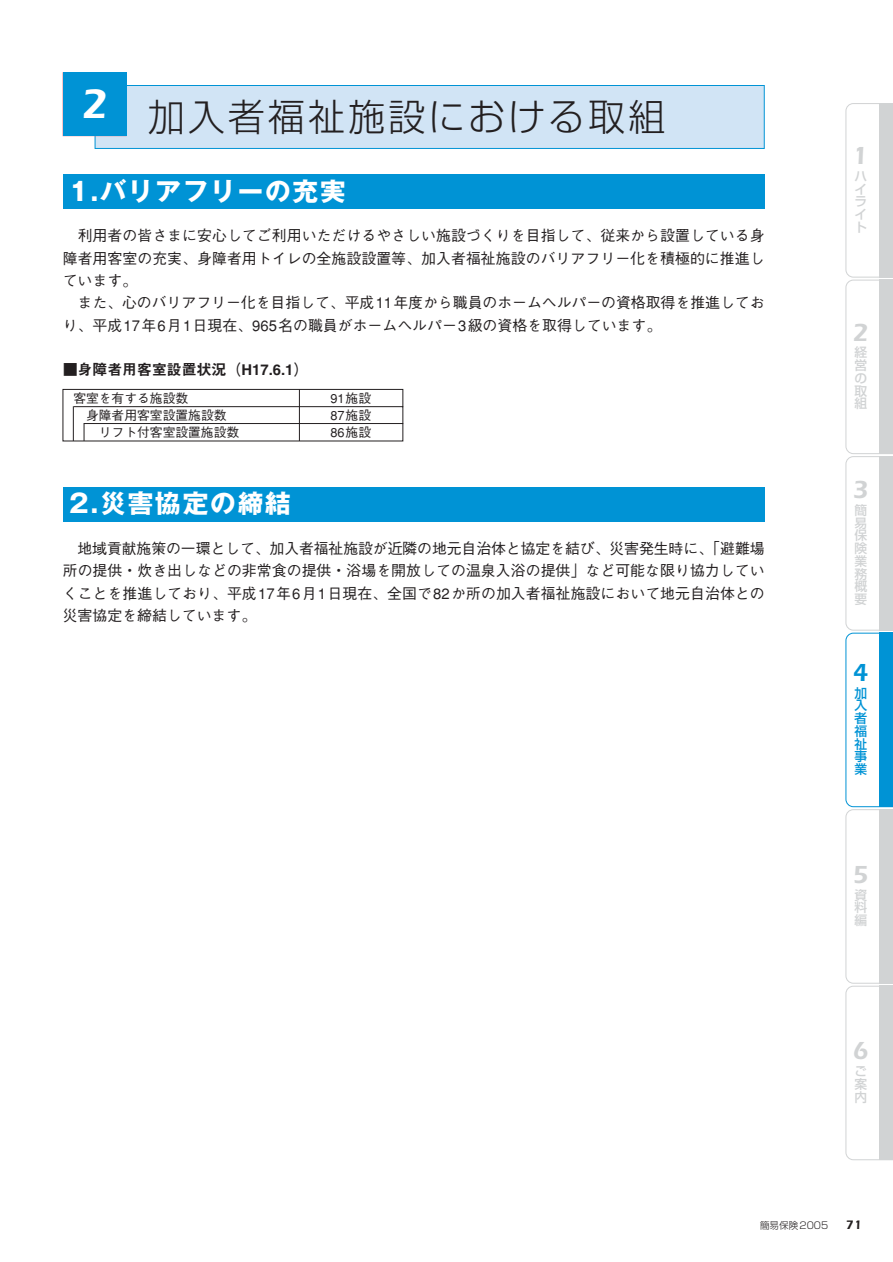
<style>
.page{position:relative;width:893px;height:1262px;background:#fff}
.page>*{position:absolute;margin:0;border:0;box-sizing:border-box;transform-origin:0 0}
.t1{font:300 37.2px "Shin Go";letter-spacing:.075em;color:#231f20}
.t2{font:700 25.5px "Gothic MB101";letter-spacing:.075em;color:#fff}
.t3{font:600 25.5px "Itc Eras";color:#d1d3d4}
.t4{font:600 25.5px "Itc Eras";color:#0093d5}
.t5{font:500 14.85px/22.4px "Gothic BBB";color:#231f20;text-align:justify}
.t6{font:14.85px "Midashi Go MB31";color:#231f20}
.t7{font:500 12.75px "Gothic BBB";color:#231f20}
.t8{font:500 12.75px/12.8px "Shin Go";color:#d1d3d4;text-align:justify}
.t9{font:500 12.75px/12.8px "Shin Go";color:#0093d5;text-align:justify}
.t10{font:600 12.75px "Itc Eras";color:#231f20}
.t11{font:300 9.6px "Shin Go";color:#231f20}
</style>
<div class="page">
<svg style="left:845px;top:103px;width:47px;height:1057px"></svg>
<div style="left:879px;top:985px;width:13px;height:175px;background:#d1d3d4"></div>
<div style="left:95px;top:86px;width:668px;height:62px;background:#d1e4f5"></div>
<div style="left:95px;top:85px;width:669px;height:64px;border:1px solid #0093d5"></div>
<div style="left:63px;top:72px;width:63px;height:64px;background:#0093d5"></div>
<div style="left:63px;top:174px;width:701px;height:34px;background:#0093d5"></div>
<div style="left:63px;top:487px;width:701px;height:34px;background:#0093d5"></div>
<svg style="left:62px;top:389px;width:341px;height:52px"></svg>
<h1 class="t1" style="left:81px;top:103px;width:586px"><sup>2</sup> 加入者福祉施設における取組</h1>
<h2 class="t2" style="left:69px;top:182px;width:278px">1.バリアフリーの充実</h2>
<p class="t5" style="left:63px;top:227px;width:703px;text-indent:15px">利用者の皆さまに安心してご利用いただけるやさしい施設づくりを目指して、従来から設置している身障者用客室の充実、身障者用トイレの全施設設置等、加入者福祉施設のバリアフリー化を積極的に推進しています。</p>
<p class="t5" style="left:63px;top:294px;width:703px;text-indent:15px">また、心のバリアフリー化を目指して、平成11年度から職員のホームヘルパーの資格取得を推進しており、平成17年6月1日現在、965名の職員がホームヘルパー3級の資格を取得しています。</p>
<p class="t6" style="left:63px;top:364px;width:247px">■身障者用客室設置状況（H17.6.1）</p>
<p class="t7" style="left:73px;top:393px;width:116px">客室を有する施設数</p>
<p class="t7" style="left:330px;top:393px;width:42px">91施設</p>
<p class="t7" style="left:86px;top:410px;width:142px">身障者用客室設置施設数</p>
<p class="t7" style="left:330px;top:410px;width:42px">87施設</p>
<p class="t7" style="left:99px;top:427px;width:142px">リフト付客室設置施設数</p>
<p class="t7" style="left:330px;top:427px;width:42px">86施設</p>
<h2 class="t2" style="left:69px;top:494px;width:223px">2.災害協定の締結</h2>
<p class="t5" style="left:63px;top:539px;width:703px;text-indent:15px">地域貢献施策の一環として、加入者福祉施設が近隣の地元自治体と協定を結び、災害発生時に、「避難場所の提供・炊き出しなどの非常食の提供・浴場を開放しての温泉入浴の提供」など可能な限り協力していくことを推進しており、平成17年6月1日現在、全国で82か所の加入者福祉施設において地元自治体との災害協定を締結しています。</p>
<h2 class="t3" style="left:852px;top:147px;width:18px">1</h2>
<p class="t8" style="left:854px;top:171px;width:14px">ハイライト</p>
<h2 class="t3" style="left:852px;top:323px;width:18px">2</h2>
<p class="t8" style="left:854px;top:347px;width:14px">経営の取組</p>
<h2 class="t3" style="left:852px;top:481px;width:18px">3</h2>
<p class="t8" style="left:854px;top:505px;width:14px">簡易保険業務概要</p>
<h2 class="t4" style="left:852px;top:664px;width:18px">4</h2>
<p class="t9" style="left:854px;top:688px;width:14px">加入者福祉事業</p>
<h2 class="t3" style="left:852px;top:866px;width:18px">5</h2>
<p class="t8" style="left:854px;top:890px;width:14px">資料編</p>
<h2 class="t3" style="left:852px;top:1042px;width:18px">6</h2>
<p class="t8" style="left:854px;top:1066px;width:14px">ご案内</p>
<p class="t11" style="left:760px;top:1221px;width:70px">簡易保険2005</p>
<p class="t10" style="left:845px;top:1220px;width:18px">71</p>
</div>
